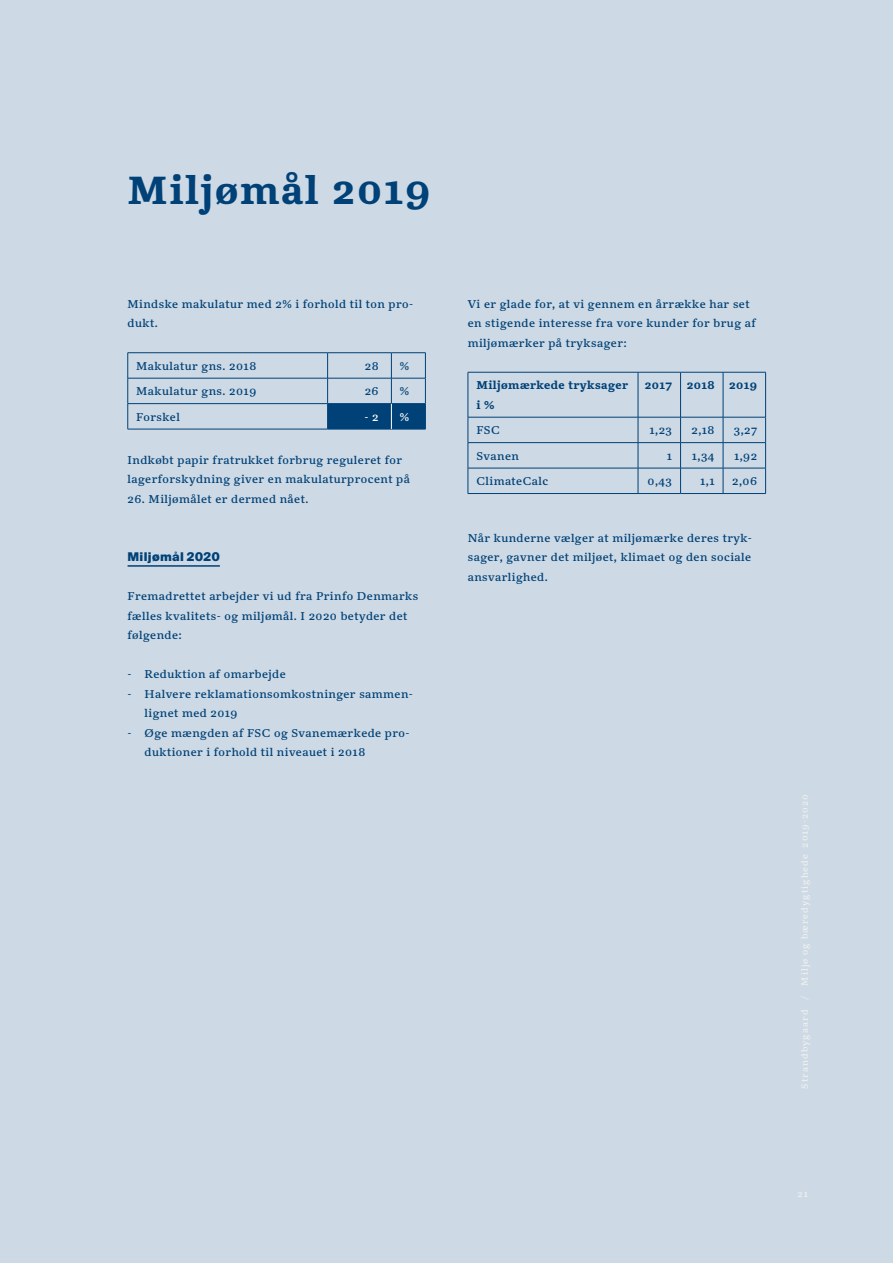
<style>
.page{position:relative;width:893px;height:1263px;background:#cdd9e4}
.page>*{position:absolute;margin:0;border:0;box-sizing:border-box;transform-origin:0 0}
.t1{font:700 39px "Kunstuff";letter-spacing:.05em;color:#004177}
.t2{font:900 12px "Suisse Intl";letter-spacing:.025em;color:#004177}
.t3{font:11.25px/19.5px "Kunstuff";letter-spacing:.04em;color:#004177}
.t4{font:700 11.25px/19.5px "Kunstuff";letter-spacing:.04em;color:#004177}
.t5{font:11.25px "Kunstuff";color:#fff}
.t6{font:9px "Kunstuff";letter-spacing:.115em;color:#eff1f1}
</style>
<div class="page">
<hr style="left:128px;top:565px;width:92px;height:2px;background:#004177">
<hr style="left:128px;top:352px;width:200px;height:1px;background:#004177">
<hr style="left:328px;top:352px;width:63px;height:1px;background:#004177">
<hr style="left:391px;top:352px;width:35px;height:1px;background:#004177">
<hr style="left:128px;top:378px;width:200px;height:1px;background:#004177">
<hr style="left:128px;top:403px;width:200px;height:1px;background:#004177">
<svg style="left:127px;top:353px;width:1px;height:76px"></svg>
<hr style="left:128px;top:429px;width:200px;height:1px;background:#004177">
<hr style="left:328px;top:429px;width:63px;height:1px;background:#004177">
<hr style="left:391px;top:429px;width:35px;height:1px;background:#004177">
<svg style="left:327px;top:353px;width:99px;height:76px"></svg>
<hr style="left:468px;top:372px;width:170px;height:1px;background:#004177">
<hr style="left:468px;top:372px;width:1px;height:45px;background:#004177">
<hr style="left:638px;top:372px;width:43px;height:1px;background:#004177">
<hr style="left:638px;top:372px;width:1px;height:45px;background:#004177">
<hr style="left:681px;top:372px;width:42px;height:1px;background:#004177">
<hr style="left:680px;top:372px;width:1px;height:45px;background:#004177">
<hr style="left:723px;top:372px;width:43px;height:1px;background:#004177">
<hr style="left:723px;top:372px;width:1px;height:45px;background:#004177">
<hr style="left:765px;top:372px;width:1px;height:45px;background:#004177">
<hr style="left:468px;top:417px;width:170px;height:1px;background:#004177">
<hr style="left:638px;top:417px;width:43px;height:1px;background:#004177">
<hr style="left:681px;top:417px;width:42px;height:1px;background:#004177">
<hr style="left:723px;top:417px;width:43px;height:1px;background:#004177">
<hr style="left:468px;top:442px;width:170px;height:1px;background:#004177">
<hr style="left:638px;top:442px;width:43px;height:1px;background:#004177">
<hr style="left:681px;top:442px;width:42px;height:1px;background:#004177">
<hr style="left:723px;top:442px;width:43px;height:1px;background:#004177">
<hr style="left:468px;top:468px;width:170px;height:1px;background:#004177">
<svg style="left:468px;top:417px;width:1px;height:76px"></svg>
<hr style="left:638px;top:468px;width:43px;height:1px;background:#004177">
<svg style="left:638px;top:417px;width:1px;height:76px"></svg>
<hr style="left:681px;top:468px;width:42px;height:1px;background:#004177">
<svg style="left:680px;top:417px;width:1px;height:76px"></svg>
<hr style="left:723px;top:468px;width:43px;height:1px;background:#004177">
<svg style="left:723px;top:417px;width:1px;height:76px"></svg>
<svg style="left:765px;top:417px;width:1px;height:76px"></svg>
<hr style="left:468px;top:493px;width:170px;height:1px;background:#004177">
<hr style="left:638px;top:493px;width:43px;height:1px;background:#004177">
<hr style="left:681px;top:493px;width:42px;height:1px;background:#004177">
<hr style="left:723px;top:493px;width:43px;height:1px;background:#004177">
<h1 class="t1" style="left:128px;top:166px;width:304px">Miljømål 2019</h1>
<p class="t3" style="left:128px;top:294px;width:287px">Mindske makulatur med 2% i forhold til ton pro&shy;dukt.</p>
<p class="t3" style="left:136px;top:356px;width:122px">Makulatur gns. 2018</p>
<p class="t3" style="left:365px;top:356px;width:15px">28</p>
<p class="t3" style="left:400px;top:356px;width:11px">%</p>
<p class="t3" style="left:136px;top:381px;width:122px">Makulatur gns. 2019</p>
<p class="t3" style="left:365px;top:381px;width:15px">26</p>
<p class="t3" style="left:400px;top:381px;width:11px">%</p>
<p class="t3" style="left:136px;top:407px;width:45px">Forskel</p>
<p class="t5" style="left:364px;top:410px;width:16px">- 2</p>
<p class="t5" style="left:400px;top:410px;width:11px">%</p>
<p class="t3" style="left:128px;top:450px;width:284px">Indkøbt papir fratrukket forbrug reguleret for lagerforskydning giver en makulaturprocent på</p>
<p class="t3" style="left:128px;top:489px;width:182px">26. Miljømålet er dermed nået.</p>
<p class="t2" style="left:128px;top:550px;width:94px">Miljømål 2020</p>
<p class="t3" style="left:128px;top:586px;width:292px">Fremadrettet arbejder vi ud fra Prinfo Denmarks fælles kvalitets- og miljømål. I 2020 betyder det følgende:</p>
<p class="t3" style="left:128px;top:664px;width:160px">- Reduktion af omarbejde</p>
<p class="t3" style="left:145px;top:684px;width:270px;text-indent:-17px">- Halvere reklamationsomkostninger sammen&shy;lignet med 2019</p>
<p class="t3" style="left:145px;top:723px;width:266px;text-indent:-17px">- Øge mængden af FSC og Svanemærkede pro&shy;duktioner i forhold til niveauet i 2018</p>
<p class="t3" style="left:468px;top:294px;width:289px">Vi er glade for, at vi gennem en årrække har set en stigende interesse fra vore kunder for brug af miljømærker på tryksager:</p>
<p class="t4" style="left:476px;top:376px;width:153px">Miljømærkede tryksager i %</p>
<p class="t4" style="left:645px;top:376px;width:29px">2017</p>
<p class="t4" style="left:687px;top:376px;width:29px">2018</p>
<p class="t4" style="left:729px;top:376px;width:29px">2019</p>
<p class="t3" style="left:476px;top:420px;width:25px">FSC</p>
<p class="t3" style="left:649px;top:420px;width:24px">1,23</p>
<p class="t3" style="left:691px;top:420px;width:25px">2,18</p>
<p class="t3" style="left:734px;top:420px;width:25px">3,27</p>
<p class="t3" style="left:476px;top:446px;width:44px">Svanen</p>
<p class="t3" style="left:667px;top:446px;width:7px">1</p>
<p class="t3" style="left:692px;top:446px;width:24px">1,34</p>
<p class="t3" style="left:734px;top:446px;width:25px">1,92</p>
<p class="t3" style="left:476px;top:471px;width:73px">ClimateCalc</p>
<p class="t3" style="left:648px;top:471px;width:26px">0,43</p>
<p class="t3" style="left:700px;top:471px;width:16px">1,1</p>
<p class="t3" style="left:732px;top:471px;width:26px">2,06</p>
<p class="t3" style="left:468px;top:528px;width:286px;text-align:justify">Når kunderne vælger at miljømærke deres tryk&shy;sager, gavner det miljøet, klimaet og den sociale ansvarlighed.</p>
<p class="t6" style="left:799px;top:1089px;width:296px;rotate:-90deg">Strandbygaard / Miljø og bæredygtighede 2019-2020</p>
<p class="t6" style="left:798px;top:1189px;width:12px">21</p>
</div>
